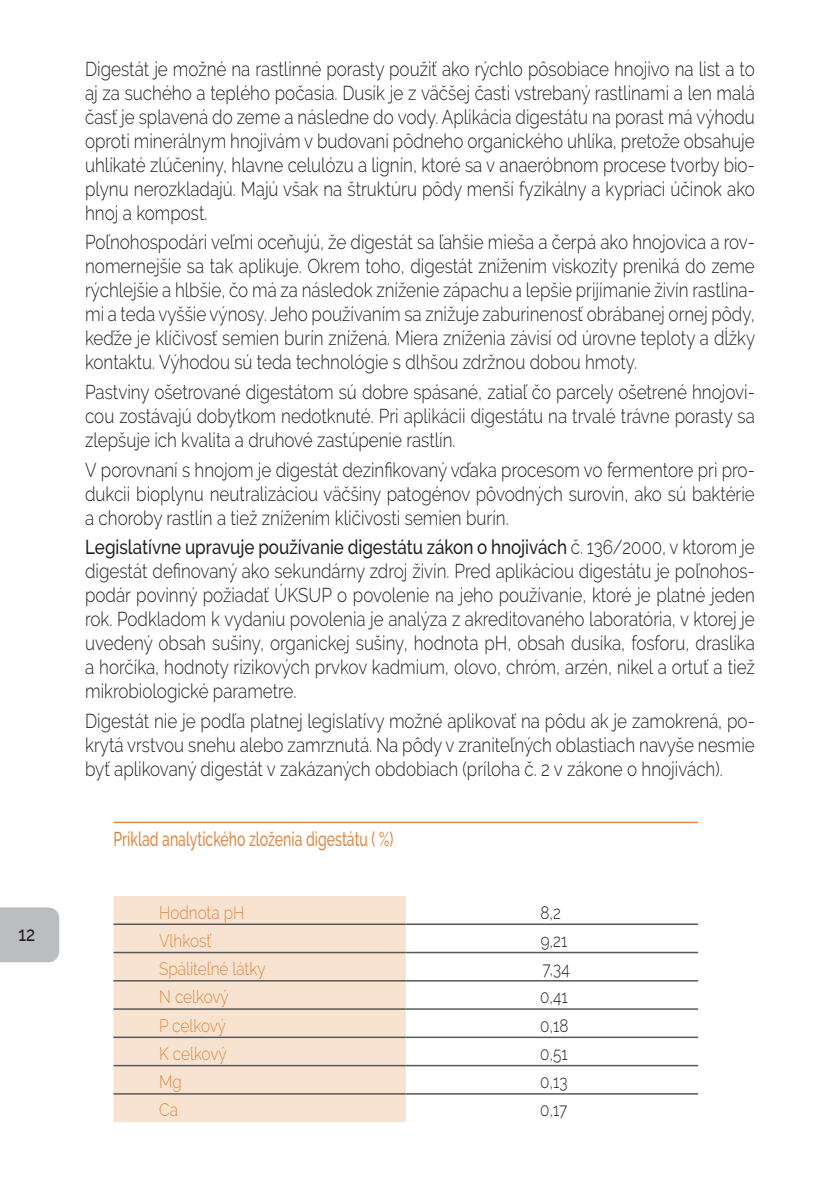
<style>
.page{position:relative;width:840px;height:1191px;background:#fff}
.page>*{position:absolute;margin:0;border:0;box-sizing:border-box;transform-origin:0 0}
.t1{font:300 20px/24px "Raleway";color:#231f20;text-align:justify;scale:.85 1}
.t2{font:500 20px "Raleway";color:#de8947;scale:.7 1}
.t3{font:500 20px "Raleway";color:#231f20;scale:.85 1}
.t4{font:300 18px "Raleway";color:#de8947;scale:.85 1}
.t5{font:300 18px "Raleway";color:#231f20;scale:.85 1}
.s1{font-weight:500}
</style>
<div class="page">
<div style="left:0;top:907px;width:59px;height:55px;background:#bcbdc0"></div>
<hr style="left:113px;top:821px;width:584px;height:2px;background:#de8947">
<div style="left:113px;top:896px;width:292px;height:226px;background:#f8e3d0"></div>
<hr style="left:113px;top:923px;width:292px;height:2px;background:#57585a">
<hr style="left:405px;top:923px;width:292px;height:2px;background:#57585a">
<hr style="left:113px;top:951px;width:292px;height:2px;background:#57585a">
<hr style="left:405px;top:951px;width:292px;height:2px;background:#57585a">
<hr style="left:113px;top:980px;width:292px;height:1px;background:#57585a">
<hr style="left:405px;top:980px;width:292px;height:1px;background:#57585a">
<hr style="left:113px;top:1008px;width:292px;height:1px;background:#57585a">
<hr style="left:405px;top:1008px;width:292px;height:1px;background:#57585a">
<hr style="left:113px;top:1036px;width:292px;height:2px;background:#57585a">
<hr style="left:405px;top:1036px;width:292px;height:2px;background:#57585a">
<hr style="left:113px;top:1064px;width:292px;height:2px;background:#57585a">
<hr style="left:405px;top:1064px;width:292px;height:2px;background:#57585a">
<hr style="left:113px;top:1093px;width:292px;height:1px;background:#57585a">
<hr style="left:405px;top:1093px;width:292px;height:1px;background:#57585a">
<p class="t3" style="left:18px;top:922px;width:21px">12</p>
<p class="t1" style="left:85px;top:56px;width:789px">Digestát je možné na rastlinné porasty použiť ako rýchlo pôsobiace hnojivo na list a to aj za suchého a teplého počasia. Dusík je z väčšej časti vstrebaný rastlinami a len malá časť je splavená do zeme a následne do vody. Aplikácia digestátu na porast má výhodu oproti minerálnym hnojivám v budovaní pôdneho organického uhlíka, pretože obsahuje uhlíkaté zlúčeniny, hlavne celulózu a lignín, ktoré sa v anaeróbnom procese tvorby bio&shy;plynu nerozkladajú. Majú však na štruktúru pôdy menší fyzikálny a kypriaci účinok ako hnoj a kompost.</p>
<p class="t1" style="left:85px;top:230px;width:789px">Poľnohospodári veľmi oceňujú, že digestát sa ľahšie mieša a čerpá ako hnojovica a rov&shy;nomernejšie sa tak aplikuje. Okrem toho, digestát znížením viskozity preniká do zeme rýchlejšie a hlbšie, čo má za následok zníženie zápachu a lepšie prijímanie živín rastlina&shy;mi a teda vyššie výnosy. Jeho používaním sa znižuje zaburinenosť obrábanej ornej pôdy, keďže je klíčivosť semien burín znížená. Miera zníženia závisí od úrovne teploty a dĺžky kontaktu. Výhodou sú teda technológie s dlhšou zdržnou dobou hmoty.</p>
<p class="t1" style="left:85px;top:380px;width:789px">Pastviny ošetrované digestátom sú dobre spásané, zatiaľ čo parcely ošetrené hnojovi&shy;cou zostávajú dobytkom nedotknuté. Pri aplikácii digestátu na trvalé trávne porasty sa zlepšuje ich kvalita a druhové zastúpenie rastlín.</p>
<p class="t1" style="left:85px;top:457px;width:789px">V porovnaní s hnojom je digestát dezinfikovaný vďaka procesom vo fermentore pri pro&shy;dukcii bioplynu neutralizáciou väčšiny patogénov pôvodných surovín, ako sú baktérie a choroby rastlín a tiež znížením klíčivosti semien burín.</p>
<p class="t1" style="left:85px;top:535px;width:789px"><span class="s1">Legislatívne upravuje používanie digestátu zákon o hnojivách</span> č. 136/2000, v ktorom je digestát definovaný ako sekundárny zdroj živín. Pred aplikáciou digestátu je poľnohos&shy;podár povinný požiadať ÚKSUP o povolenie na jeho používanie, ktoré je platné jeden rok. Podkladom k vydaniu povolenia je analýza z akreditovaného laboratória, v ktorej je uvedený obsah sušiny, organickej sušiny, hodnota pH, obsah dusíka, fosforu, draslíka a horčíka, hodnoty rizikových prvkov kadmium, olovo, chróm, arzén, nikel a ortuť a tiež mikrobiologické parametre.</p>
<p class="t1" style="left:85px;top:709px;width:789px">Digestát nie je podľa platnej legislatívy možné aplikovať na pôdu ak je zamokrená, po&shy;krytá vrstvou snehu alebo zamrznutá. Na pôdy v zraniteľných oblastiach navyše nesmie byť aplikovaný digestát v zakázaných obdobiach (príloha č. 2 v zákone o hnojivách).</p>
<p class="t2" style="left:113px;top:827px;width:401px">Príklad analytického zloženia digestátu ( %)</p>
<p class="t4" style="left:159px;top:901px;width:101px">Hodnota pH</p>
<p class="t5" style="left:540px;top:901px;width:26px">8,2</p>
<p class="t4" style="left:159px;top:930px;width:63px">Vlhkosť</p>
<p class="t5" style="left:540px;top:930px;width:33px">9,21</p>
<p class="t4" style="left:159px;top:958px;width:127px">Spáliteľné látky</p>
<p class="t5" style="left:542px;top:958px;width:33px">7,34</p>
<p class="t4" style="left:159px;top:986px;width:83px">N celkový</p>
<p class="t5" style="left:540px;top:986px;width:34px">0,41</p>
<p class="t4" style="left:159px;top:1014px;width:80px">P celkový</p>
<p class="t5" style="left:540px;top:1014px;width:35px">0,18</p>
<p class="t4" style="left:159px;top:1043px;width:81px">K celkový</p>
<p class="t5" style="left:540px;top:1043px;width:34px">0,51</p>
<p class="t4" style="left:159px;top:1071px;width:28px">Mg</p>
<p class="t5" style="left:540px;top:1071px;width:34px">0,13</p>
<p class="t4" style="left:159px;top:1099px;width:24px">Ca</p>
<p class="t5" style="left:540px;top:1099px;width:33px">0,17</p>
</div>
